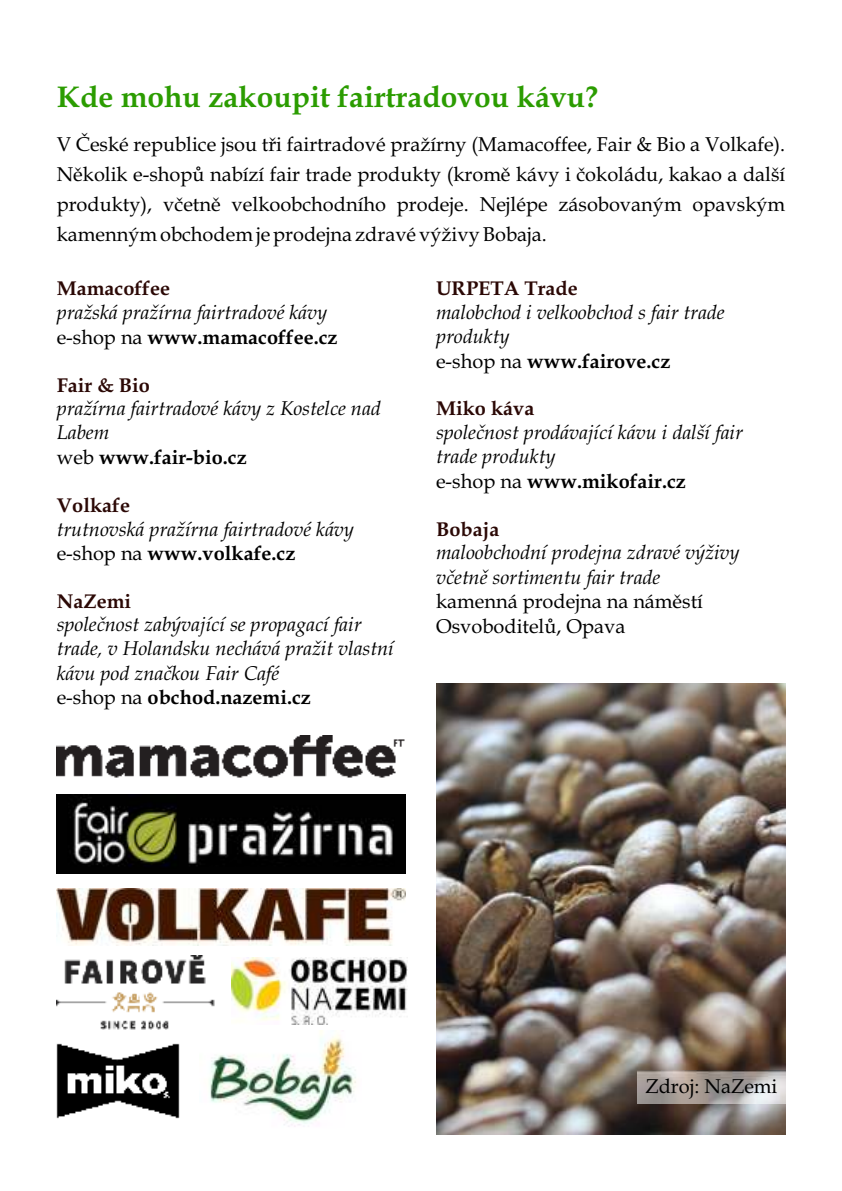
<style>
.page{position:relative;width:842px;height:1191px;background:#fff}
.page>*{position:absolute;margin:0;border:0;box-sizing:border-box;transform-origin:0 0}
.t1{font:700 30px "Book Antiqua";color:#2b9c00}
.t2{font:italic 20px/24.4px "Book Antiqua";color:#000}
.t3{font:20px/29.8px "Book Antiqua";color:#000;text-align:justify}
.t4{font:700 20px "Book Antiqua";color:#2b0805}
.s1{font-style:normal}
.s2{font-weight:700;font-style:normal}
</style>
<div class="page">
<img style="left:210px;top:1030px;width:146px;height:97px">
<img style="left:57px;top:794px;width:349px;height:79px">
<img style="left:57px;top:955px;width:158px;height:74px">
<img style="left:57px;top:735px;width:348px;height:43px">
<img style="left:56px;top:1043px;width:124px;height:76px">
<img style="left:231px;top:957px;width:177px;height:67px">
<img style="left:57px;top:888px;width:349px;height:57px">
<img style="left:436px;top:683px;width:349px;height:451px">
<img style="left:637px;top:1070px;width:148px;height:33px">
<h1 class="t1" style="left:57px;top:85px;width:543px">Kde mohu zakoupit fairtradovou kávu?</h1>
<p class="t3" style="left:57px;top:132px;width:730px">V Èeské republice jsou tøi fairtradové pražírny (Mamacoffee, Fair &amp; Bio a Volkafe).<br>Nìkolik e-shopù nabízí fair trade produkty (kromì kávy i èokoládu, kakao a další produkty), vèetnì velkoobchodního prodeje. Nejlépe zásobovaným opavským kamenným obchodem je prodejna zdravé výživy Bobaja.</p>
<p class="t4" style="left:57px;top:281px;width:115px">Mamacoffee</p>
<p class="t2" style="left:57px;top:302px;width:282px">pražská pražírna fairtradové kávy <span class="s1">e-shop na</span> <span class="s2">www.mamacoffee.cz</span></p>
<p class="t4" style="left:57px;top:377px;width:95px">Fair &amp; Bio</p>
<p class="t2" style="left:57px;top:399px;width:326px">pražírna fairtradové kávy z Kostelce nad<br>Labem<br><span class="s1">web</span> <span class="s2">www.fair-bio.cz</span></p>
<p class="t4" style="left:57px;top:497px;width:75px">Volkafe</p>
<p class="t2" style="left:57px;top:519px;width:299px">trutnovská pražírna fairtradové kávy <span class="s1">e-shop na</span> <span class="s2">www.volkafe.cz</span></p>
<p class="t4" style="left:57px;top:593px;width:76px">NaZemi</p>
<p class="t2" style="left:57px;top:615px;width:338px">spoleènost zabývající se propagací fair trade, v Holandsku nechává pražit vlastní kávu pod znaèkou Fair Café<br><span class="s1">e-shop na</span> <span class="s2">obchod.nazemi.cz</span></p>
<p class="t4" style="left:436px;top:281px;width:143px">URPETA Trade</p>
<p class="t2" style="left:436px;top:302px;width:290px">malobchod i velkoobchod s fair trade produkty<br><span class="s1">e-shop na</span> <span class="s2">www.fairove.cz</span></p>
<p class="t4" style="left:436px;top:401px;width:100px">Miko káva</p>
<p class="t2" style="left:436px;top:422px;width:308px">spoleènost prodávající kávu i další fair trade produkty<br><span class="s1">e-shop na</span> <span class="s2">www.mikofair.cz</span></p>
<p class="t4" style="left:436px;top:521px;width:65px">Bobaja</p>
<p class="t2" style="left:436px;top:543px;width:305px">maloobchodní prodejna zdravé výživy vèetnì sortimentu fair trade</p>
<p class="t3" style="left:436px;top:591px;width:268px;line-height:24.8px">kamenná prodejna na námìstí<br>Osvoboditelù, Opava</p>
<p class="t3" style="left:645px;top:1073px;width:134px">Zdroj: NaZemi</p>
</div>
